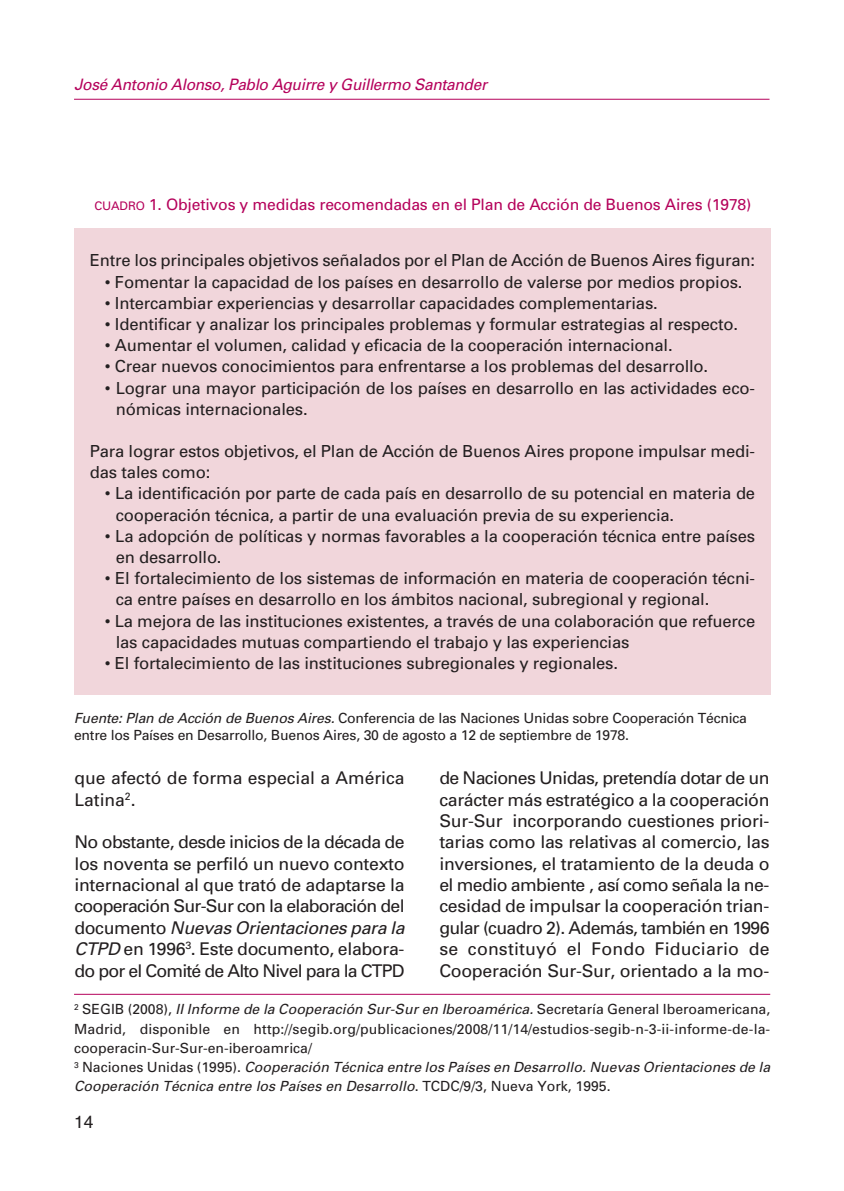
<style>
.page{position:relative;width:844px;height:1191px;background:#fff}
.page>*{position:absolute;margin:0;border:0;box-sizing:border-box;transform-origin:0 0}
.t1{font:17.5px/21.3px "Univers";letter-spacing:-.015em;color:#231f20;text-align:justify}
.t2{font:17.5px "Helvetica";color:#231f20}
.t3{font:16.62px/21.2px "Univers";letter-spacing:-.01em;color:#231f20}
.t4{font:15.75px "Univers";letter-spacing:-.01em;color:#b5025b}
.t5{font:italic 15.75px "Univers";letter-spacing:-.02em;color:#b5025b}
.t6{font:14px/19.2px "Univers";letter-spacing:.01em;color:#231f20}
.t7{font:14px/17.5px "Univers";letter-spacing:-.015em;color:#231f20}
.s1{font-size:11.9px}
.s2{font-style:italic}
</style>
<div class="page">
<hr style="left:74px;top:99px;width:695px;height:1px;background:#b5025b">
<div style="left:74px;top:228px;width:696px;height:467px;background:#f1d6db"></div>
<hr style="left:74px;top:994px;width:696px;height:1px;background:#b5025b">
<p class="t5" style="left:74px;top:79px;width:414px">José Antonio Alonso, Pablo Aguirre y Guillermo Santander</p>
<p class="t4" style="left:94px;top:198px;width:658px"><span class="s1">CUADRO</span> 1. Objetivos y medidas recomendadas en el Plan de Acción de Buenos Aires (1978)</p>
<p class="t3" style="left:90px;top:251px;width:666px">Entre los principales objetivos señalados por el Plan de Acción de Buenos Aires figuran:</p>
<p class="t3" style="left:105px;top:272px;width:639px">• Fomentar la capacidad de los países en desarrollo de valerse por medios propios.</p>
<p class="t3" style="left:105px;top:294px;width:554px">• Intercambiar experiencias y desarrollar capacidades complementarias.</p>
<p class="t3" style="left:105px;top:315px;width:634px">• Identificar y analizar los principales problemas y formular estrategias al respecto.</p>
<p class="t3" style="left:105px;top:336px;width:569px">• Aumentar el volumen, calidad y eficacia de la cooperación internacional.</p>
<p class="t3" style="left:105px;top:357px;width:604px">• Crear nuevos conocimientos para enfrentarse a los problemas del desarrollo.</p>
<p class="t3" style="left:116px;top:378px;width:640px;text-indent:-11px">• Lograr una mayor participación de los países en desarrollo en las actividades eco&shy;nómicas internacionales.</p>
<p class="t3" style="left:90px;top:442px;width:666px">Para lograr estos objetivos, el Plan de Acción de Buenos Aires propone impulsar medi&shy;das tales como:</p>
<p class="t3" style="left:116px;top:484px;width:640px;text-indent:-11px">• La identificación por parte de cada país en desarrollo de su potencial en materia de cooperación técnica, a partir de una evaluación previa de su experiencia.</p>
<p class="t3" style="left:116px;top:527px;width:640px;text-indent:-11px">• La adopción de políticas y normas favorables a la cooperación técnica entre países en desarrollo.</p>
<p class="t3" style="left:116px;top:569px;width:640px;text-indent:-11px">• El fortalecimiento de los sistemas de información en materia de cooperación técni&shy;ca entre países en desarrollo en los ámbitos nacional, subregional y regional.</p>
<p class="t3" style="left:116px;top:611px;width:640px;text-indent:-11px">• La mejora de las instituciones existentes, a través de una colaboración que refuerce las capacidades mutuas compartiendo el trabajo y las experiencias</p>
<p class="t3" style="left:105px;top:654px;width:514px">• El fortalecimiento de las instituciones subregionales y regionales.</p>
<p class="t7" style="left:74px;top:710px;width:674px"><span class="s2">Fuente: Plan de Acción de Buenos Aires.</span> Conferencia de las Naciones Unidas sobre Cooperación Técnica entre los Países en Desarrollo, Buenos Aires, 30 de agosto a 12 de septiembre de 1978.</p>
<p class="t1" style="left:74px;top:769px;width:331px">que afectó de forma especial a América<br>Latina<sup>2</sup>.</p>
<p class="t1" style="left:74px;top:833px;width:331px">No obstante, desde inicios de la década de los noventa se perfiló un nuevo contexto internacional al que trató de adaptarse la cooperación Sur-Sur con la elaboración del documento <span class="s2">Nuevas Orientaciones para la CTPD</span> en 1996<sup>3</sup>. Este documento, elabora&shy;do por el Comité de Alto Nivel para la CTPD</p>
<p class="t1" style="left:439px;top:769px;width:331px">de Naciones Unidas, pretendía dotar de un carácter más estratégico a la cooperación Sur-Sur incorporando cuestiones priori&shy;tarias como las relativas al comercio, las inversiones, el tratamiento de la deuda o el medio ambiente , así como señala la ne&shy;cesidad de impulsar la cooperación trian&shy;gular (cuadro 2). Además, también en 1996 se constituyó el Fondo Fiduciario de Cooperación Sur-Sur, orientado a la mo-</p>
<p class="t6" style="left:74px;top:1001px;width:697px"><sup>2</sup> SEGIB (2008), <span class="s2">II Informe de la Cooperación Sur-Sur en Iberoamérica.</span> Secretaría General Iberoamericana, Madrid, disponible en http://segib.org/publicaciones/2008/11/14/estudios-segib-n-3-ii-informe-de-la&shy;cooperacin-Sur-Sur-en-iberoamrica/<br><sup>3</sup> Naciones Unidas (1995). <span class="s2">Cooperación Técnica entre los Países en Desarrollo. Nuevas Orientaciones de la Cooperación Técnica entre los Países en Desarrollo</span>. TCDC/9/3, Nueva York, 1995.</p>
<p class="t2" style="left:74px;top:1111px;width:21px">14</p>
</div>
